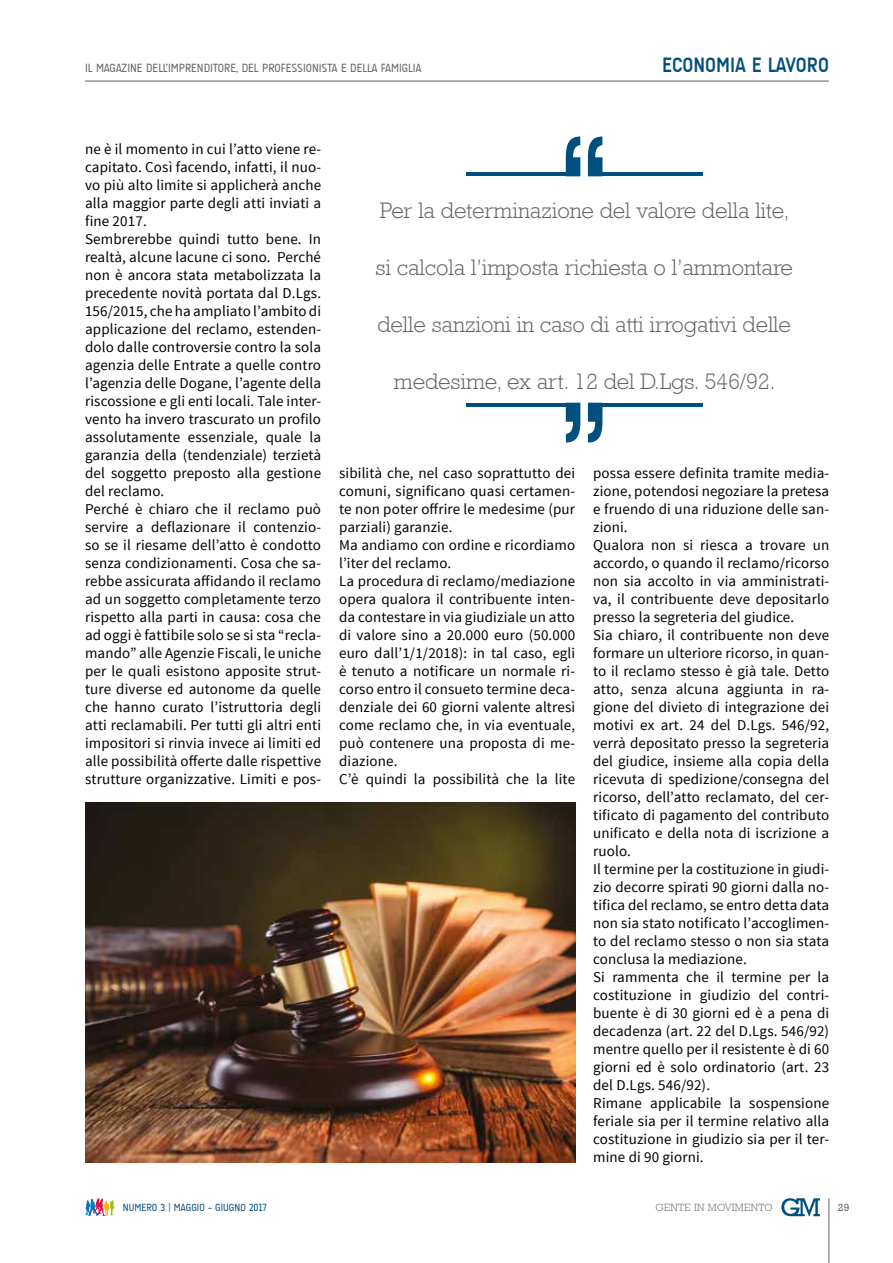
<style>
.page{position:relative;width:893px;height:1263px;background:#fff}
.page>*{position:absolute;margin:0;border:0;box-sizing:border-box;transform-origin:0 0}
.t1{font:300 22.5px "Rockwell";letter-spacing:-.005em;color:#646363}
.t2{font:700 21px "A Udimat";color:#004f7c}
.t3{font:15px/18px "Source Sans Pro";letter-spacing:.01em;color:#000}
.t4{font:12px "A Udimat";color:#646363}
.t5{font:10.5px "A Udimat";color:#004f7c}
.t6{font:300 10.5px "Rockwell";letter-spacing:.02em;color:#646363}
.t7{font:10.5px "Rockwell";color:#646363}
.s1{font-weight:700;color:#0075bf}
</style>
<div class="page">
<hr style="left:85px;top:81px;width:744px;height:1px;background:#646363">
<hr style="left:829px;top:1198px;width:1px;height:65px;background:#646363">
<svg style="left:781px;top:1198px;width:39px;height:18px"></svg>
<svg style="left:85px;top:1198px;width:29px;height:18px"></svg>
<svg style="left:566px;top:136px;width:36px;height:40px"></svg>
<hr style="left:466px;top:172px;width:109px;height:4px;background:#004f7c">
<hr style="left:593px;top:172px;width:109px;height:4px;background:#004f7c">
<svg style="left:566px;top:403px;width:36px;height:39px"></svg>
<hr style="left:466px;top:403px;width:109px;height:4px;background:#004f7c">
<hr style="left:593px;top:403px;width:109px;height:4px;background:#004f7c">
<img style="left:85px;top:802px;width:490px;height:360px">
<p class="t4" style="left:85px;top:61px;width:338px">IL MAGAZINE DELL’IMPRENDITORE, DEL PROFESSIONISTA E DELLA FAMIGLIA</p>
<h2 class="t2" style="left:662px;top:53px;width:168px">ECONOMIA E LAVORO</h2>
<p class="t3" style="left:85px;top:140px;width:238px">ne è il momento in cui l’atto viene re&shy;capitato. Così facendo, infatti, il nuo&shy;vo più alto limite si applicherà anche alla maggior parte degli atti inviati a fine 2017.<br>Sembrerebbe quindi tutto bene. In realtà, alcune lacune ci sono. Perché non è ancora stata metabolizzata la precedente novità portata dal D.Lgs.<br>156/2015, che ha ampliato l’ambito di applicazione del reclamo, estenden&shy;dolo dalle controversie contro la sola agenzia delle Entrate a quelle contro l’agenzia delle Dogane, l’agente della riscossione e gli enti locali. Tale inter&shy;vento ha invero trascurato un profilo assolutamente essenziale, quale la garanzia della (tendenziale) terzietà del soggetto preposto alla gestione del reclamo.<br>Perché è chiaro che il reclamo può servire a deflazionare il contenzio&shy;so se il riesame dell’atto è condotto senza condizionamenti. Cosa che sa&shy;rebbe assicurata affidando il reclamo ad un soggetto completamente terzo rispetto alla parti in causa: cosa che ad oggi è fattibile solo se si sta “recla&shy;mando” alle Agenzie Fiscali, le uniche per le quali esistono apposite strut&shy;ture diverse ed autonome da quelle che hanno curato l’istruttoria degli atti reclamabili. Per tutti gli altri enti impositori si rinvia invece ai limiti ed alle possibilità offerte dalle rispettive strutture organizzative. Limiti e pos-</p>
<h1 class="t1" style="left:380px;top:197px;width:411px">Per la determinazione del valore della lite,</h1>
<h1 class="t1" style="left:375px;top:254px;width:419px">si calcola l’imposta richiesta o l’ammontare</h1>
<h1 class="t1" style="left:377px;top:311px;width:415px">delle sanzioni in caso di atti irrogativi delle</h1>
<h1 class="t1" style="left:394px;top:368px;width:383px">medesime, ex art. 12 del D.Lgs. 546/92.</h1>
<p class="t3" style="left:339px;top:464px;width:238px">sibilità che, nel caso soprattutto dei comuni, significano quasi certamen&shy;te non poter offrire le medesime (pur parziali) garanzie.<br>Ma andiamo con ordine e ricordiamo l’iter del reclamo.<br>La procedura di reclamo/mediazione opera qualora il contribuente inten&shy;da contestare in via giudiziale un atto di valore sino a 20.000 euro (50.000 euro dall’1/1/2018): in tal caso, egli è tenuto a notificare un normale ri&shy;corso entro il consueto termine deca&shy;denziale dei 60 giorni valente altresì come reclamo che, in via eventuale, può contenere una proposta di me&shy;diazione.<br>C’è quindi la possibilità che la lite</p>
<p class="t3" style="left:593px;top:464px;width:238px">possa essere definita tramite media&shy;zione, potendosi negoziare la pretesa e fruendo di una riduzione delle san&shy;zioni.<br>Qualora non si riesca a trovare un accordo, o quando il reclamo/ricorso non sia accolto in via amministrati&shy;va, il contribuente deve depositarlo presso la segreteria del giudice.<br>Sia chiaro, il contribuente non deve formare un ulteriore ricorso, in quan&shy;to il reclamo stesso è già tale. Detto atto, senza alcuna aggiunta in ra&shy;gione del divieto di integrazione dei motivi ex art. 24 del D.Lgs. 546/92, verrà depositato presso la segreteria del giudice, insieme alla copia della ricevuta di spedizione/consegna del ricorso, dell’atto reclamato, del cer&shy;tificato di pagamento del contributo unificato e della nota di iscrizione a ruolo.<br>Il termine per la costituzione in giudi&shy;zio decorre spirati 90 giorni dalla no&shy;tifica del reclamo, se entro detta data non sia stato notificato l’accoglimen&shy;to del reclamo stesso o non sia stata conclusa la mediazione.<br>Si rammenta che il termine per la costituzione in giudizio del contri&shy;buente è di 30 giorni ed è a pena di decadenza (art. 22 del D.Lgs. 546/92) mentre quello per il resistente è di 60 giorni ed è solo ordinatorio (art. 23 del D.Lgs. 546/92).<br>Rimane applicabile la sospensione feriale sia per il termine relativo alla costituzione in giudizio sia per il ter&shy;mine di 90 giorni.</p>
<p class="t5" style="left:123px;top:1201px;width:145px">NUMERO 3 <span class="s1">|</span> MAGGIO - GIUGNO 2017</p>
<p class="t6" style="left:655px;top:1201px;width:119px">GENTE IN MOVIMENTO</p>
<p class="t7" style="left:838px;top:1201px;width:13px">29</p>
</div>
